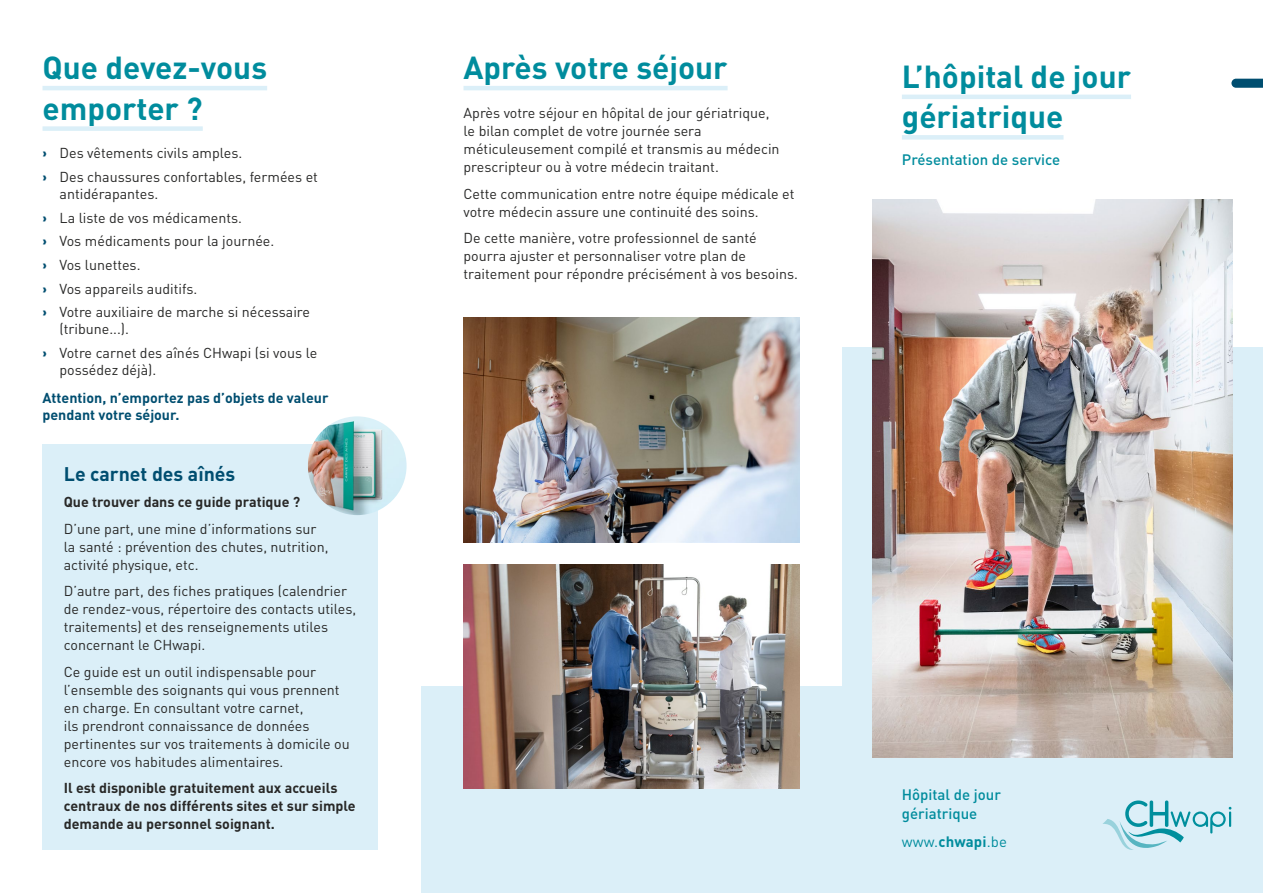
<style>
.page{position:relative;width:1263px;height:893px;background:#fff}
.page>*{position:absolute;margin:0;border:0;box-sizing:border-box;transform-origin:0 0}
.t1{font:700 31.5px/40.5px "DIN Pro";color:#008c9d}
.t2{font:700 19.5px "DIN Pro";color:#004e70}
.t3{font:500 15px/19.5px "DIN Pro";color:#008c9d}
.t4{font:15px "DIN Pro";color:#008c9d}
.t5{font:14.25px/18px "DIN Pro";color:#282827}
.t6{font:700 14.25px/18px "DIN Pro";color:#282827}
.t7{font:700 14.25px/17.2px "DIN Pro";color:#004e70}
.s1{font-family:"Barlow";font-weight:900;color:#004e70}
.s2{font-weight:700}
</style>
<div class="page">
<div style="left:842px;top:348px;width:421px;height:545px;background:#dbeff8"></div>
<div style="left:421px;top:686px;width:421px;height:207px;background:#dbeff8"></div>
<svg style="left:1103px;top:800px;width:128px;height:50px"></svg>
<hr style="left:902px;top:95px;width:229px;height:4px;background:#dbeff8">
<div style="left:902px;top:135px;width:161px;height:5px;background:#dbeff8"></div>
<svg style="left:1231px;top:79px;width:32px;height:9px"></svg>
<img style="left:872px;top:199px;width:360px;height:558px">
<hr style="left:43px;top:86px;width:224px;height:4px;background:#dbeff8">
<div style="left:43px;top:126px;width:160px;height:5px;background:#dbeff8"></div>
<hr style="left:463px;top:86px;width:264px;height:4px;background:#dbeff8">
<img style="left:463px;top:318px;width:336px;height:224px">
<img style="left:463px;top:564px;width:336px;height:225px">
<div style="left:43px;top:444px;width:335px;height:406px;background:#dbeff8"></div>
<img style="left:308px;top:416px;width:99px;height:99px;border-radius:49px">
<h1 class="t1" style="left:43px;top:44px;width:226px">Que devez-vous emporter ?</h1>
<p class="t5" style="left:43px;top:140px;width:277px;line-height:23.7px"><span class="s1">›</span> Des vêtements civils amples.<br><span class="s1">›</span> Des chaussures confortables, fermées et</p>
<p class="t5" style="left:43px;top:181px;width:269px;line-height:23.7px;text-indent:17px">antidérapantes.<br><span class="s1">›</span> La liste de vos médicaments.<br><span class="s1">›</span> Vos médicaments pour la journée.<br><span class="s1">›</span> Vos lunettes.<br><span class="s1">›</span> Vos appareils auditifs.<br><span class="s1">›</span> Votre auxiliaire de marche si nécessaire</p>
<p class="t5" style="left:43px;top:316px;width:276px;line-height:23.7px;text-indent:17px">(tribune...).<br><span class="s1">›</span> Votre carnet des aînés CHwapi (si vous le</p>
<p class="t5" style="left:60px;top:360px;width:98px">possédez déjà).</p>
<p class="t7" style="left:43px;top:388px;width:287px">Attention, n’emportez pas d’objets de valeur pendant votre séjour.</p>
<h2 class="t2" style="left:64px;top:457px;width:173px">Le carnet des aînés</h2>
<p class="t6" style="left:64px;top:491px;width:238px">Que trouver dans ce guide pratique ?</p>
<p class="t5" style="left:64px;top:518px;width:266px">D’une part, une mine d’informations sur la santé : prévention des chutes, nutrition, activité physique, etc.</p>
<p class="t5" style="left:64px;top:581px;width:294px">D’autre part, des fiches pratiques (calendrier de rendez-vous, répertoire des contacts utiles, traitements) et des renseignements utiles concernant le CHwapi.</p>
<p class="t5" style="left:64px;top:661px;width:288px">Ce guide est un outil indispensable pour l’ensemble des soignants qui vous prennent en charge. En consultant votre carnet,<br>ils prendront connaissance de données pertinentes sur vos traitements à domicile ou encore vos habitudes alimentaires.</p>
<p class="t6" style="left:64px;top:777px;width:293px">Il est disponible gratuitement aux accueils centraux de nos différents sites et sur simple demande au personnel soignant.</p>
<h1 class="t1" style="left:463px;top:44px;width:266px">Après votre séjour</h1>
<p class="t5" style="left:463px;top:103px;width:318px">Après votre séjour en hôpital de jour gériatrique, le bilan complet de votre journée sera méticuleusement compilé et transmis au médecin prescripteur ou à votre médecin traitant.</p>
<p class="t5" style="left:463px;top:183px;width:332px">Cette communication entre notre équipe médicale et votre médecin assure une continuité des soins.</p>
<p class="t5" style="left:463px;top:228px;width:336px">De cette manière, votre professionnel de santé pourra ajuster et personnaliser votre plan de traitement pour répondre précisément à vos besoins.</p>
<h1 class="t1" style="left:902px;top:52px;width:231px">L’hôpital de jour gériatrique</h1>
<p class="t3" style="left:902px;top:148px;width:160px">Présentation de service</p>
<p class="t3" style="left:902px;top:783px;width:101px">Hôpital de jour gériatrique</p>
<p class="t4" style="left:902px;top:830px;width:107px">www.<span class="s2">chwapi</span>.be</p>
</div>
